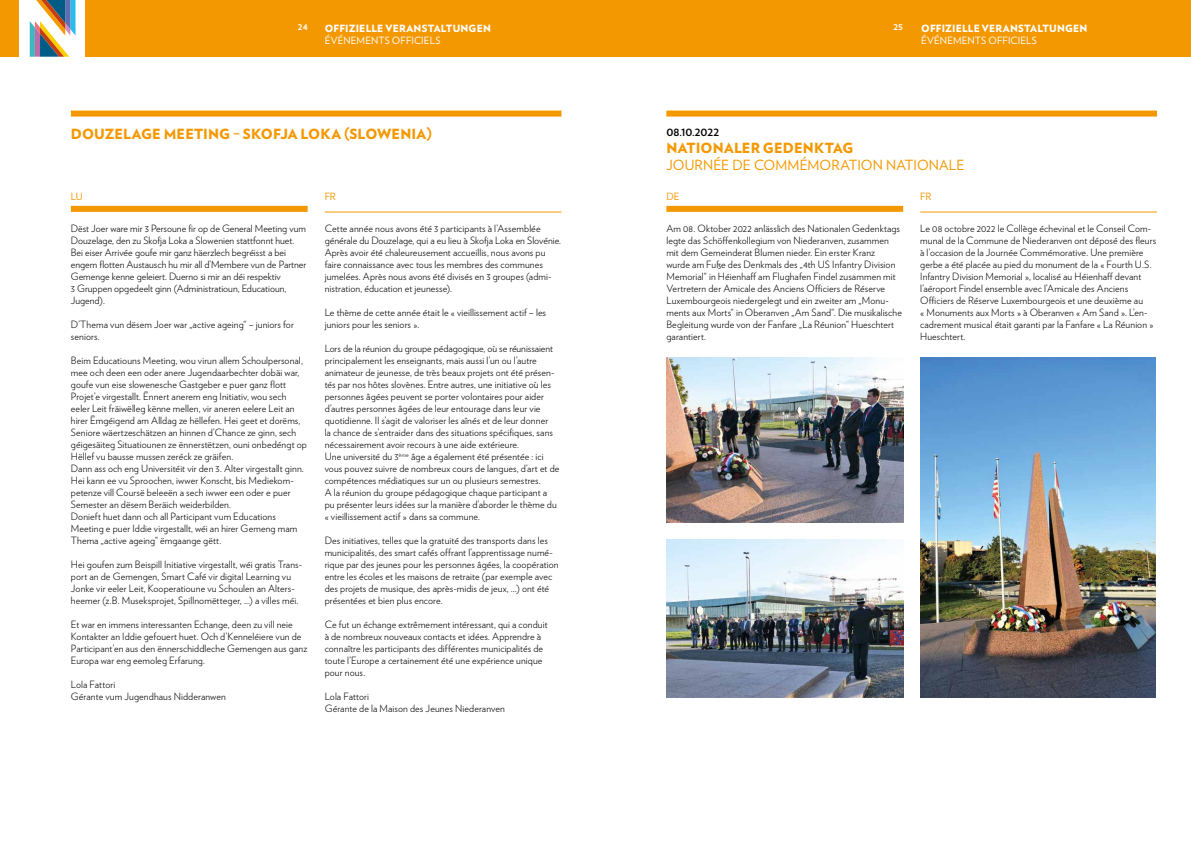
<style>
.page{position:relative;width:1191px;height:842px;background:#fff}
.page>*{position:absolute;margin:0;border:0;box-sizing:border-box;transform-origin:0 0}
.t1{font:900 14px "Verlag";letter-spacing:.01em;color:#f49800}
.t2{font:14px "Verlag";letter-spacing:.005em;color:#f49800}
.t3{font:300 10px/12px "Verlag";letter-spacing:.01em;color:#000}
.t4{font:900 10px "Verlag";letter-spacing:.02em;color:#fff}
.t5{font:10px "Verlag";letter-spacing:.01em;color:#fff}
.t6{font:700 10px "Verlag";letter-spacing:-.01em;color:#000}
.t7{font:10px "Verlag";letter-spacing:-.01em;color:#f49800}
.t8{font:700 10px "Verlag";color:#fff}
</style>
<div class="page">
<div style="left:85px;top:0;width:1106px;height:57px;background:#f49800"></div>
<svg style="left:29px;top:0;width:46px;height:57px"></svg>
<div style="left:0;top:0;width:19px;height:57px;background:#f49800"></div>
<div style="left:71px;top:111px;width:490px;height:6px;background:#f49800"></div>
<div style="left:666px;top:111px;width:491px;height:6px;background:#f49800"></div>
<div style="left:71px;top:206px;width:237px;height:6px;background:#f49800"></div>
<div style="left:666px;top:206px;width:237px;height:6px;background:#f49800"></div>
<hr style="left:325px;top:212px;width:236px;height:1px;background:#f49800">
<hr style="left:920px;top:212px;width:237px;height:1px;background:#f49800">
<img style="left:666px;top:357px;width:237px;height:166px">
<img style="left:666px;top:540px;width:237px;height:157px">
<img style="left:920px;top:357px;width:235px;height:340px">
<p class="t8" style="left:298px;top:18px;width:11px">24</p>
<p class="t8" style="left:893px;top:18px;width:11px">25</p>
<p class="t4" style="left:325px;top:20px;width:168px">OFFIZIELLE VERANSTALTUNGEN</p>
<p class="t5" style="left:325px;top:33px;width:117px">ÉVÉNEMENTS OFFICIELS</p>
<p class="t4" style="left:921px;top:20px;width:168px">OFFIZIELLE VERANSTALTUNGEN</p>
<p class="t5" style="left:921px;top:33px;width:117px">ÉVÉNEMENTS OFFICIELS</p>
<h1 class="t1" style="left:71px;top:122px;width:363px">DOUZELAGE MEETING – SKOFJA LOKA (SLOWENIA)</h1>
<p class="t6" style="left:666px;top:124px;width:54px">08.10.2022</p>
<h1 class="t1" style="left:666px;top:136px;width:188px">NATIONALER GEDENKTAG</h1>
<h1 class="t2" style="left:666px;top:154px;width:299px">JOURNÉE DE COMMÉMORATION NATIONALE</h1>
<p class="t7" style="left:71px;top:189px;width:13px">LU</p>
<p class="t3" style="left:71px;top:222px;width:237px">Dëst Joer ware mir 3 Persoune fir op de General Meeting vum Douzelage, den zu Skofja Loka a Slowenien stattfonnt huet.<br>Bei eiser Arrivée goufe mir ganz häerzlech begréisst a bei engem flotten Austausch hu mir all d’Membere vun de Partner Gemenge kenne geleiert. Duerno si mir an déi respektiv<br>3 Gruppen opgedeelt ginn (Administratioun, Educatioun, Jugend).</p>
<p class="t3" style="left:71px;top:318px;width:224px">D’Thema vun dësem Joer war „active ageing“ – juniors for seniors.</p>
<p class="t3" style="left:71px;top:354px;width:237px">Beim Educatiouns Meeting, wou virun allem Schoulpersonal, mee och deen een oder anere Jugendaarbechter dobäi war, goufe vun eise slowenesche Gastgeber e puer ganz flott Projet’e virgestallt. Ënnert anerem eng Initiativ, wou sech eeler Leit fräiwëlleg kënne mellen, vir aneren eelere Leit an hirer Ëmgéigend am Alldag ze hëllefen. Hei geet et dorëms, Seniore wäertzeschätzen an hinnen d’Chance ze ginn, sech géigesäiteg Situatiounen ze ënnerstëtzen, ouni onbedéngt op Hëllef vu bausse mussen zeréck ze gräifen.<br>Dann ass och eng Universitéit vir den 3. Alter virgestallt ginn.<br>Hei kann ee vu Sproochen, iwwer Konscht, bis Mediekom&shy;petenze vill Coursë beleeën a sech iwwer een oder e puer Semester an dësem Beräich weiderbilden.<br>Donieft huet dann och all Participant vum Educations Meeting e puer Iddie virgestallt, wéi an hirer Gemeng mam Thema „active ageing“ ëmgaange gëtt.</p>
<p class="t3" style="left:71px;top:558px;width:233px">Hei goufen zum Beispill Initiative virgestallt, wéi gratis Trans&shy;port an de Gemengen, Smart Café vir digital Learning vu Jonke vir eeler Leit, Kooperatioune vu Schoulen an Alters&shy;heemer (z.B. Museksprojet, Spillnomëtteger, …) a villes méi.</p>
<p class="t3" style="left:71px;top:618px;width:238px">Et war en immens interessanten Echange, deen zu vill neie Kontakter an Iddie gefouert huet. Och d’Kenneléiere vun de Participant’en aus den ënnerschiddleche Gemengen aus ganz Europa war eng eemoleg Erfarung.</p>
<p class="t3" style="left:71px;top:678px;width:156px">Lola Fattori<br>Gérante vum Jugendhaus Nidderanwen</p>
<p class="t7" style="left:325px;top:189px;width:13px">FR</p>
<p class="t3" style="left:325px;top:222px;width:238px">Cette année nous avons été 3 participants à l’Assemblée générale du Douzelage, qui a eu lieu à Skofja Loka en Slovénie.<br>Après avoir été chaleureusement accueillis, nous avons pu faire connaissance avec tous les membres des communes jumelées. Après nous avons été divisés en 3 groupes (admi&shy;nistration, éducation et jeunesse).</p>
<p class="t3" style="left:325px;top:306px;width:223px">Le thème de cette année était le « vieillissement actif – les juniors pour les seniors ».</p>
<p class="t3" style="left:325px;top:342px;width:236px">Lors de la réunion du groupe pédagogique, où se réunissaient principalement les enseignants, mais aussi l’un ou l’autre animateur de jeunesse, de très beaux projets ont été présen&shy;tés par nos hôtes slovènes. Entre autres, une initiative où les personnes âgées peuvent se porter volontaires pour aider d’autres personnes âgées de leur entourage dans leur vie quotidienne. Il s’agit de valoriser les aînés et de leur donner<br>la chance de s’entraider dans des situations spécifiques, sans nécessairement avoir recours à une aide extérieure.<br>Une université du 3<sup>ème</sup> âge a également été présentée : ici vous pouvez suivre de nombreux cours de langues, d’art et de compétences médiatiques sur un ou plusieurs semestres.<br>A la réunion du groupe pédagogique chaque participant a pu présenter leurs idées sur la manière d’aborder le thème du « vieillissement actif » dans sa commune.</p>
<p class="t3" style="left:325px;top:534px;width:235px">Des initiatives, telles que la gratuité des transports dans les municipalités, des smart cafés offrant l’apprentissage numé&shy;rique par des jeunes pour les personnes âgées, la coopération entre les écoles et les maisons de retraite (par exemple avec des projets de musique, des après-midis de jeux, …) ont été présentées et bien plus encore.</p>
<p class="t3" style="left:325px;top:618px;width:224px">Ce fut un échange extrêmement intéressant, qui a conduit à de nombreux nouveaux contacts et idées. Apprendre à connaître les participants des différentes municipalités de toute l’Europe a certainement été une expérience unique pour nous.</p>
<p class="t3" style="left:325px;top:690px;width:182px">Lola Fattori<br>Gérante de la Maison des Jeunes Niederanven</p>
<p class="t7" style="left:666px;top:189px;width:15px">DE</p>
<p class="t3" style="left:666px;top:222px;width:237px">Am 08. Oktober 2022 anlässlich des Nationalen Gedenktags legte das Schöffenkollegium von Niederanven, zusammen mit dem Gemeinderat Blumen nieder. Ein erster Kranz<br>wurde am Fuße des Denkmals des „4th US Infantry Division Memorial“ in Héienhaff am Flughafen Findel zusammen mit Vertretern der Amicale des Anciens Officiers de Réserve Luxembourgeois niedergelegt und ein zweiter am „Monu&shy;ments aux Morts“ in Oberanven „Am Sand“. Die musikalische Begleitung wurde von der Fanfare „La Réunion“ Hueschtert garantiert.</p>
<p class="t7" style="left:920px;top:189px;width:13px">FR</p>
<p class="t3" style="left:920px;top:222px;width:237px">Le 08 octobre 2022 le Collège échevinal et le Conseil Com&shy;munal de la Commune de Niederanven ont déposé des fleurs à l’occasion de la Journée Commémorative. Une première gerbe a été placée au pied du monument de la « Fourth U.S.<br>Infantry Division Memorial », localisé au Héienhaff devant l’aéroport Findel ensemble avec l’Amicale des Anciens Officiers de Réserve Luxembourgeois et une deuxième au<br>« Monuments aux Morts » à Oberanven « Am Sand ». L’en&shy;cadrement musical était garanti par la Fanfare « La Réunion » Hueschtert.</p>
</div>
